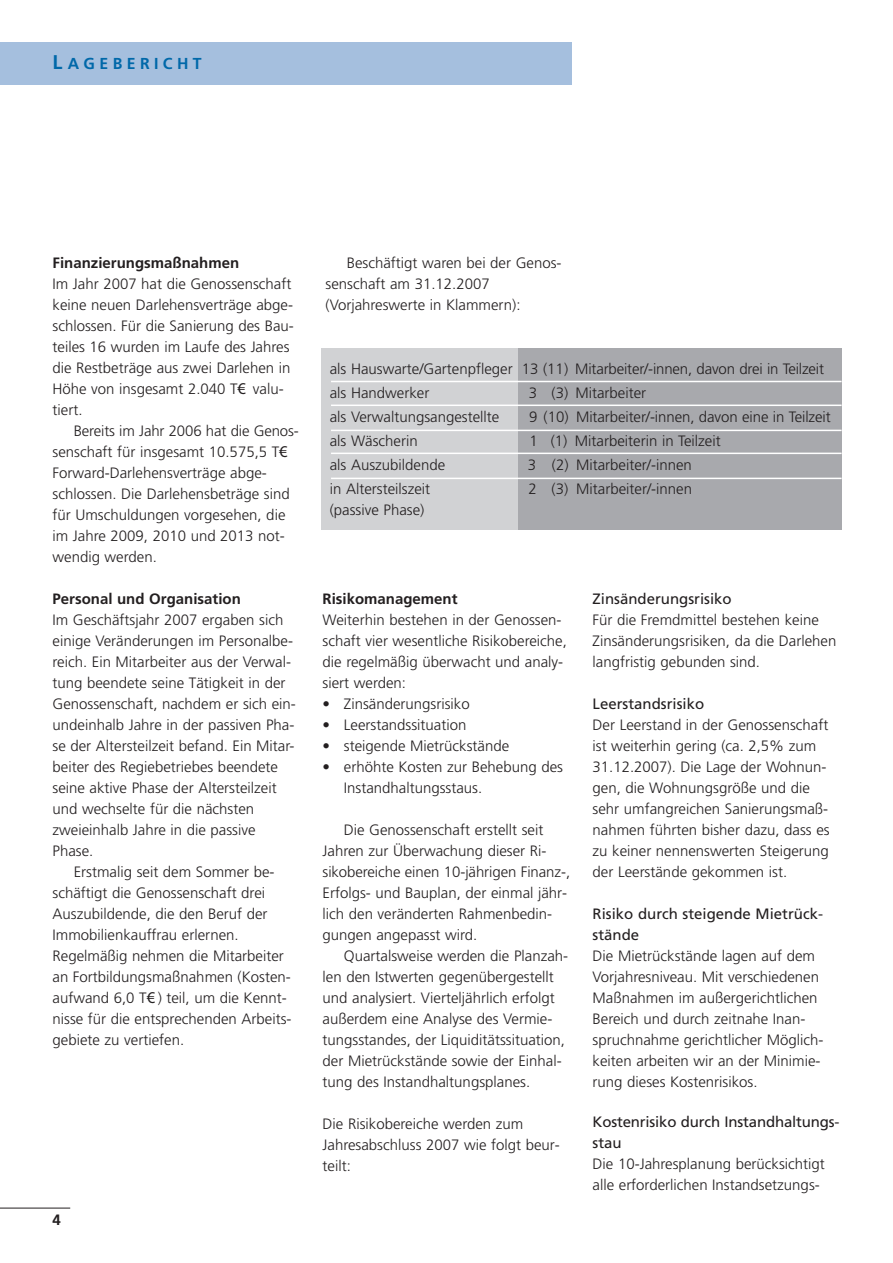
<style>
.page{position:relative;width:893px;height:1263px;background:#fff}
.page>*{position:absolute;margin:0;border:0;box-sizing:border-box;transform-origin:0 0}
.t1{font:700 15.9px "Frutiger";letter-spacing:.28em;color:#0068a9}
.t2{font:300 15px/21px "Frutiger";color:#231f20}
.t3{font:15px/21px "Frutiger";color:#231f20}
.t4{font:700 15px "Frutiger";color:#231f20}
.s1{font-size:19.8px}
.s2{font-family:"Myriad Pro";font-weight:400;font-size:16.5px}
</style>
<div class="page">
<hr style="left:0;top:1208px;width:70px;height:1px;background:#231f20">
<div style="left:0;top:43px;width:572px;height:42px;background:#a5bfde"></div>
<div style="left:321px;top:349px;width:202px;height:181px;background:#d1d2d4"></div>
<div style="left:518px;top:349px;width:323px;height:181px;background:#a8a9ad"></div>
<hr style="left:331px;top:381px;width:510px;height:1px;background:#fff">
<hr style="left:331px;top:405px;width:510px;height:1px;background:#fff">
<hr style="left:331px;top:430px;width:510px;height:1px;background:#fff">
<hr style="left:331px;top:453px;width:510px;height:1px;background:#fff">
<hr style="left:331px;top:478px;width:510px;height:1px;background:#fff">
<p class="t1" style="left:52px;top:57px;width:151px"><span class="s1">L</span>AGEBERICHT</p>
<p class="t4" style="left:53px;top:257px;width:188px">Finanzierungsmaßnahmen</p>
<p class="t2" style="left:53px;top:274px;width:243px">Im Jahr 2007 hat die Genossenschaft keine neuen Darlehensverträge abge&shy;schlossen. Für die Sanierung des Bau&shy;teiles 16 wurden im Laufe des Jahres die Restbeträge aus zwei Darlehen in<br>Höhe von insgesamt 2.040 T<span class="s2">€</span> valu&shy;tiert.</p>
<p class="t2" style="left:53px;top:421px;width:248px;text-indent:21px">Bereits im Jahr 2006 hat die Genos&shy;senschaft für insgesamt 10.575,5 T<span class="s2">€<br></span>Forward-Darlehensverträge abge&shy;schlossen. Die Darlehensbeträge sind für Umschuldungen vorgesehen, die im Jahre 2009, 2010 und 2013 not&shy;wendig werden.</p>
<p class="t4" style="left:53px;top:593px;width:190px">Personal und Organisation</p>
<p class="t2" style="left:53px;top:610px;width:245px">Im Geschäftsjahr 2007 ergaben sich einige Veränderungen im Personalbe&shy;reich. Ein Mitarbeiter aus der Verwal&shy;tung beendete seine Tätigkeit in der Genossenschaft, nachdem er sich ein&shy;undeinhalb Jahre in der passiven Pha&shy;se der Altersteilzeit befand. Ein Mitar&shy;beiter des Regiebetriebes beendete seine aktive Phase der Altersteilzeit und wechselte für die nächsten zweieinhalb Jahre in die passive Phase.</p>
<p class="t2" style="left:53px;top:862px;width:240px;text-indent:21px">Erstmalig seit dem Sommer be&shy;schäftigt die Genossenschaft drei Auszubildende, die den Beruf der Immobilienkauffrau erlernen.<br>Regelmäßig nehmen die Mitarbeiter an Fortbildungsmaßnahmen (Kosten&shy;aufwand 6,0 T<span class="s2">€</span> ) teil, um die Kennt&shy;nisse für die entsprechenden Arbeits&shy;gebiete zu vertiefen.</p>
<p class="t4" style="left:53px;top:1214px;width:10px">4</p>
<p class="t2" style="left:326px;top:253px;width:238px;text-indent:21px">Beschäftigt waren bei der Genos&shy;senschaft am 31.12.2007 (Vorjahreswerte in Klammern):</p>
<p class="t2" style="left:330px;top:358px;width:496px;line-height:24px">als Hauswarte/Gartenpfleger 13 (11) Mitarbeiter/-innen, davon drei in Teilzeit als Handwerker</p>
<p class="t2" style="left:529px;top:383px;width:119px">3 (3) Mitarbeiter</p>
<p class="t2" style="left:330px;top:407px;width:171px">als Verwaltungsangestellte</p>
<p class="t2" style="left:529px;top:407px;width:303px">9 (10) Mitarbeiter/-innen, davon eine in Teilzeit</p>
<p class="t2" style="left:330px;top:431px;width:89px">als Wäscherin</p>
<p class="t2" style="left:529px;top:431px;width:193px">1 (1) Mitarbeiterin in Teilzeit</p>
<p class="t2" style="left:330px;top:455px;width:117px">als Auszubildende</p>
<p class="t2" style="left:528px;top:455px;width:166px">3 (2) Mitarbeiter/-innen</p>
<p class="t2" style="left:330px;top:479px;width:102px">in Altersteilszeit</p>
<p class="t2" style="left:529px;top:479px;width:165px">2 (3) Mitarbeiter/-innen</p>
<p class="t2" style="left:330px;top:500px;width:96px">(passive Phase)</p>
<p class="t4" style="left:323px;top:593px;width:137px">Risikomanagement</p>
<p class="t2" style="left:323px;top:611px;width:246px">Weiterhin bestehen in der Genossen&shy;schaft vier wesentliche Risikobereiche, die regelmäßig überwacht und analy&shy;siert werden:</p>
<p class="t2" style="left:323px;top:695px;width:149px">• Zinsänderungsrisiko</p>
<p class="t2" style="left:323px;top:716px;width:145px">• Leerstandssituation</p>
<p class="t2" style="left:323px;top:737px;width:188px">• steigende Mietrückstände</p>
<p class="t2" style="left:344px;top:758px;width:221px;text-indent:-21px">• erhöhte Kosten zur Behebung des<br>Instandhaltungsstaus.</p>
<p class="t2" style="left:323px;top:821px;width:249px;text-indent:21px">Die Genossenschaft erstellt seit Jahren zur Überwachung dieser Ri&shy;sikobereiche einen 10-jährigen Finanz-, Erfolgs- und Bauplan, der einmal jähr&shy;lich den veränderten Rahmenbedin&shy;gungen angepasst wird.</p>
<p class="t2" style="left:323px;top:947px;width:247px;text-indent:21px">Quartalsweise werden die Planzah&shy;len den Istwerten gegenübergestellt und analysiert. Vierteljährlich erfolgt außerdem eine Analyse des Vermie&shy;tungsstandes, der Liquiditätssituation, der Mietrückstände sowie der Einhal&shy;tung des Instandhaltungsplanes.</p>
<p class="t2" style="left:323px;top:1115px;width:239px">Die Risikobereiche werden zum<br>Jahresabschluss 2007 wie folgt beur&shy;teilt:</p>
<p class="t3" style="left:593px;top:589px;width:141px">Zinsänderungsrisiko</p>
<p class="t2" style="left:593px;top:610px;width:245px">Für die Fremdmittel bestehen keine<br>Zinsänderungsrisiken, da die Darlehen langfristig gebunden sind.</p>
<p class="t3" style="left:593px;top:694px;width:113px">Leerstandsrisiko</p>
<p class="t2" style="left:593px;top:715px;width:239px">Der Leerstand in der Genossenschaft ist weiterhin gering (ca. 2,5% zum 31.12.2007). Die Lage der Wohnun&shy;gen, die Wohnungsgröße und die sehr umfangreichen Sanierungsmaß&shy;nahmen führten bisher dazu, dass es zu keiner nennenswerten Steigerung der Leerstände gekommen ist.</p>
<p class="t3" style="left:593px;top:904px;width:232px">Risiko durch steigende Mietrück&shy;stände</p>
<p class="t2" style="left:593px;top:946px;width:232px">Die Mietrückstände lagen auf dem Vorjahresniveau. Mit verschiedenen Maßnahmen im außergerichtlichen Bereich und durch zeitnahe Inan&shy;spruchnahme gerichtlicher Möglich&shy;keiten arbeiten wir an der Minimie&shy;rung dieses Kostenrisikos.</p>
<p class="t3" style="left:593px;top:1113px;width:248px">Kostenrisiko durch Instandhaltungs&shy;stau</p>
<p class="t2" style="left:593px;top:1155px;width:234px">Die 10-Jahresplanung berücksichtigt alle erforderlichen Instandsetzungs-</p>
</div>
